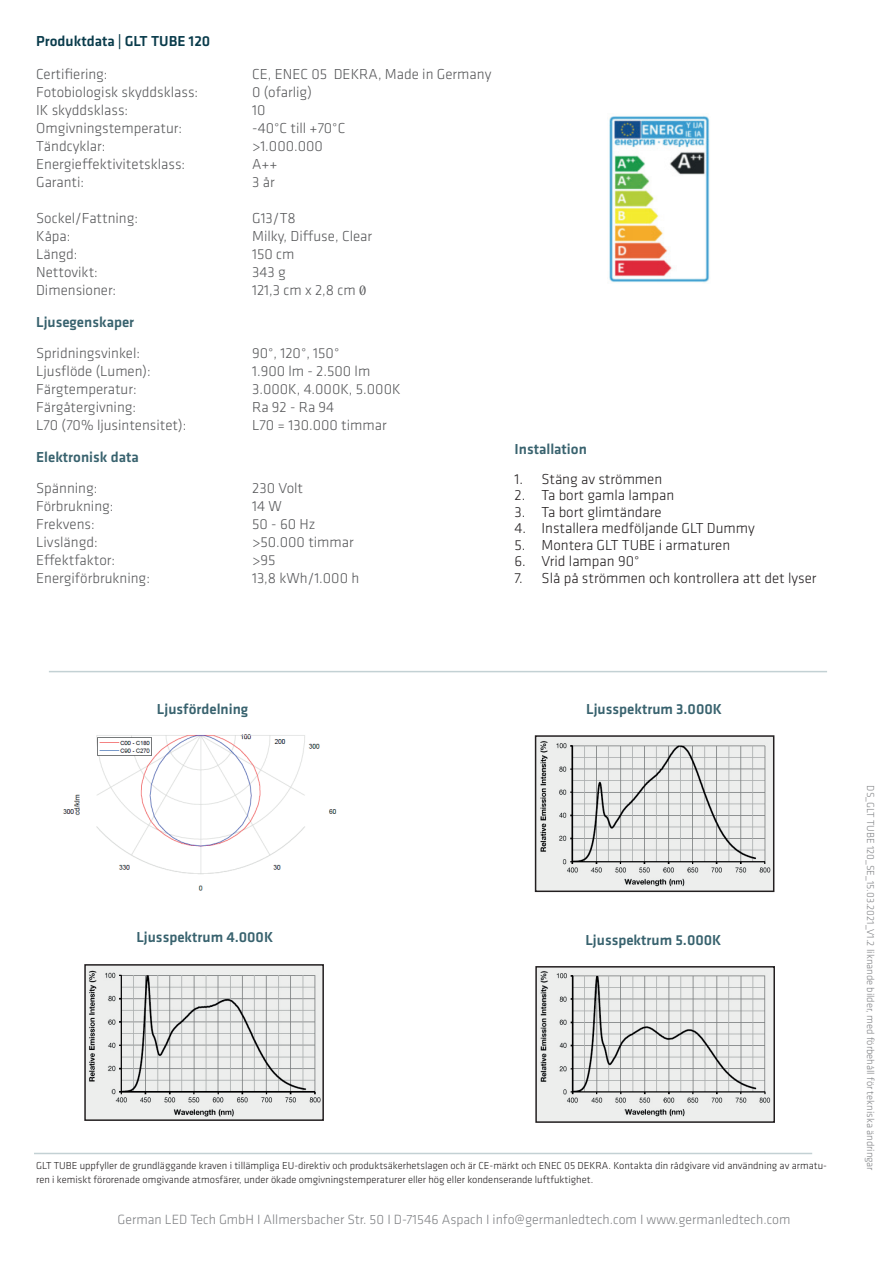
<style>
.page{position:relative;width:893px;height:1263px;background:#fff}
.page>*{position:absolute;margin:0;border:0;box-sizing:border-box;transform-origin:0 0}
.t1{font:300 15px "Klavika Basic";color:#57585a}
.t2{font:300 15px "Klavika Basic";color:#231f20}
.t3{font:500 15px "Klavika Basic";color:#38626e}
.t4{font:500 15px "Klavika Basic";color:#093b4b}
.t5{font:300 13.8px "Klavika Basic";color:#808285}
.t6{font:300 10.5px/14.4px "Klavika Basic";color:#231f20}
.t7{font:300 10.5px "Klavika Basic";color:#808285}
.s1{font-family:"Minion Pro";font-weight:400}
</style>
<div class="page">
<hr style="left:34px;top:1153px;width:778px;height:1px;background:#c3d1d4">
<hr style="left:49px;top:671px;width:778px;height:1px;background:#c3d1d4">
<img style="left:609px;top:116px;width:101px;height:167px">
<img style="left:538px;top:738px;width:233px;height:151px">
<div style="left:535px;top:735px;width:239px;height:157px;border:2px solid #231f20"></div>
<img style="left:87px;top:967px;width:234px;height:151px">
<div style="left:84px;top:964px;width:240px;height:157px;border:2px solid #231f20"></div>
<img style="left:538px;top:969px;width:234px;height:151px">
<div style="left:535px;top:966px;width:240px;height:157px;border:2px solid #231f20"></div>
<img style="left:63px;top:734px;width:274px;height:157px">
<p class="t4" style="left:36px;top:31px;width:176px">Produktdata | GLT TUBE 120</p>
<p class="t1" style="left:36px;top:65px;width:73px">Certifiering:</p>
<p class="t1" style="left:252px;top:65px;width:241px">CE, ENEC 05 DEKRA, Made in Germany</p>
<p class="t1" style="left:36px;top:83px;width:163px">Fotobiologisk skyddsklass:</p>
<p class="t1" style="left:252px;top:83px;width:61px">0 (ofarlig)</p>
<p class="t1" style="left:36px;top:101px;width:94px">IK skyddsklass:</p>
<p class="t1" style="left:252px;top:101px;width:15px">10</p>
<p class="t1" style="left:36px;top:119px;width:147px">Omgivningstemperatur:</p>
<p class="t1" style="left:252px;top:119px;width:95px">-40°C till +70°C</p>
<p class="t1" style="left:36px;top:137px;width:71px">Tändcyklar:</p>
<p class="t1" style="left:252px;top:137px;width:72px">&gt;1.000.000</p>
<p class="t1" style="left:36px;top:155px;width:151px">Energieffektivitetsklass:</p>
<p class="t1" style="left:252px;top:155px;width:27px">A++</p>
<p class="t1" style="left:36px;top:173px;width:50px">Garanti:</p>
<p class="t1" style="left:252px;top:173px;width:24px">3 år</p>
<p class="t1" style="left:36px;top:209px;width:103px">Sockel/Fattning:</p>
<p class="t1" style="left:252px;top:209px;width:45px">G13/T8</p>
<p class="t1" style="left:36px;top:227px;width:36px">Kåpa:</p>
<p class="t1" style="left:252px;top:227px;width:121px">Milky, Diffuse, Clear</p>
<p class="t1" style="left:36px;top:245px;width:43px">Längd:</p>
<p class="t1" style="left:252px;top:245px;width:44px">150 cm</p>
<p class="t1" style="left:36px;top:263px;width:63px">Nettovikt:</p>
<p class="t1" style="left:252px;top:263px;width:35px">343 g</p>
<p class="t1" style="left:36px;top:281px;width:82px">Dimensioner:</p>
<p class="t1" style="left:252px;top:281px;width:116px">121,3 cm x 2,8 cm <span class="s1">0</span></p>
<p class="t3" style="left:36px;top:312px;width:100px">Ljusegenskaper</p>
<p class="t1" style="left:36px;top:344px;width:106px">Spridningsvinkel:</p>
<p class="t1" style="left:252px;top:344px;width:89px">90°, 120°, 150°</p>
<p class="t1" style="left:36px;top:362px;width:116px">Ljusflöde (Lumen):</p>
<p class="t1" style="left:252px;top:362px;width:120px">1.900 lm - 2.500 lm</p>
<p class="t1" style="left:36px;top:380px;width:102px">Färgtemperatur:</p>
<p class="t1" style="left:252px;top:380px;width:150px">3.000K, 4.000K, 5.000K</p>
<p class="t1" style="left:36px;top:398px;width:102px">Färgåtergivning:</p>
<p class="t1" style="left:252px;top:398px;width:84px">Ra 92 - Ra 94</p>
<p class="t1" style="left:36px;top:416px;width:152px">L70 (70% ljusintensitet):</p>
<p class="t1" style="left:252px;top:416px;width:136px">L70 = 130.000 timmar</p>
<p class="t3" style="left:36px;top:447px;width:104px">Elektronisk data</p>
<p class="t1" style="left:36px;top:479px;width:63px">Spänning:</p>
<p class="t1" style="left:252px;top:479px;width:52px">230 Volt</p>
<p class="t1" style="left:36px;top:497px;width:79px">Förbrukning:</p>
<p class="t1" style="left:252px;top:497px;width:31px">14 W</p>
<p class="t1" style="left:36px;top:515px;width:60px">Frekvens:</p>
<p class="t1" style="left:252px;top:515px;width:65px">50 - 60 Hz</p>
<p class="t1" style="left:36px;top:533px;width:63px">Livslängd:</p>
<p class="t1" style="left:252px;top:533px;width:103px">&gt;50.000 timmar</p>
<p class="t1" style="left:36px;top:551px;width:80px">Effektfaktor:</p>
<p class="t1" style="left:252px;top:551px;width:25px">&gt;95</p>
<p class="t1" style="left:36px;top:569px;width:115px">Energiförbrukning:</p>
<p class="t1" style="left:252px;top:569px;width:109px">13,8 kWh/1.000 h</p>
<p class="t3" style="left:514px;top:439px;width:74px">Installation</p>
<p class="t2" style="left:514px;top:470px;width:149px">1. Stäng av strömmen</p>
<p class="t2" style="left:514px;top:486px;width:161px">2. Ta bort gamla lampan</p>
<p class="t2" style="left:514px;top:503px;width:149px">3. Ta bort glimtändare</p>
<p class="t2" style="left:514px;top:519px;width:242px">4. Installera medföljande GLT Dummy</p>
<p class="t2" style="left:514px;top:536px;width:217px">5. Montera GLT TUBE i armaturen</p>
<p class="t2" style="left:514px;top:552px;width:126px">6. Vrid lampan 90°</p>
<p class="t2" style="left:514px;top:569px;width:304px">7. Slå på strömmen och kontrollera att det lyser</p>
<p class="t3" style="left:157px;top:699px;width:93px">Ljusfördelning</p>
<p class="t3" style="left:586px;top:699px;width:137px">Ljusspektrum 3.000K</p>
<p class="t3" style="left:136px;top:927px;width:138px">Ljusspektrum 4.000K</p>
<p class="t3" style="left:585px;top:930px;width:138px">Ljusspektrum 5.000K</p>
<p class="t6" style="left:36px;top:1158px;width:792px">GLT TUBE uppfyller de grundläggande kraven i tillämpliga EU-direktiv och produktsäkerhetslagen och är CE-märkt och ENEC 05 DEKRA. Kontakta din rådgivare vid användning av armatu&shy;ren i kemiskt förorenade omgivande atmosfärer, under ökade omgivningstemperaturer eller hög eller kondenserande luftfuktighet.</p>
<p class="t5" style="left:118px;top:1211px;width:674px">German LED Tech GmbH I Allmersbacher Str. 50 I D-71546 Aspach I info@germanledtech.com I www.germanledtech.com</p>
<p class="t7" style="left:877px;top:785px;width:387px;rotate:90deg">DS_GLT TUBE 120_SE_15.03.2021_V1.2 liknande bilder, med förbehåll för tekniska ändringar</p>
</div>
